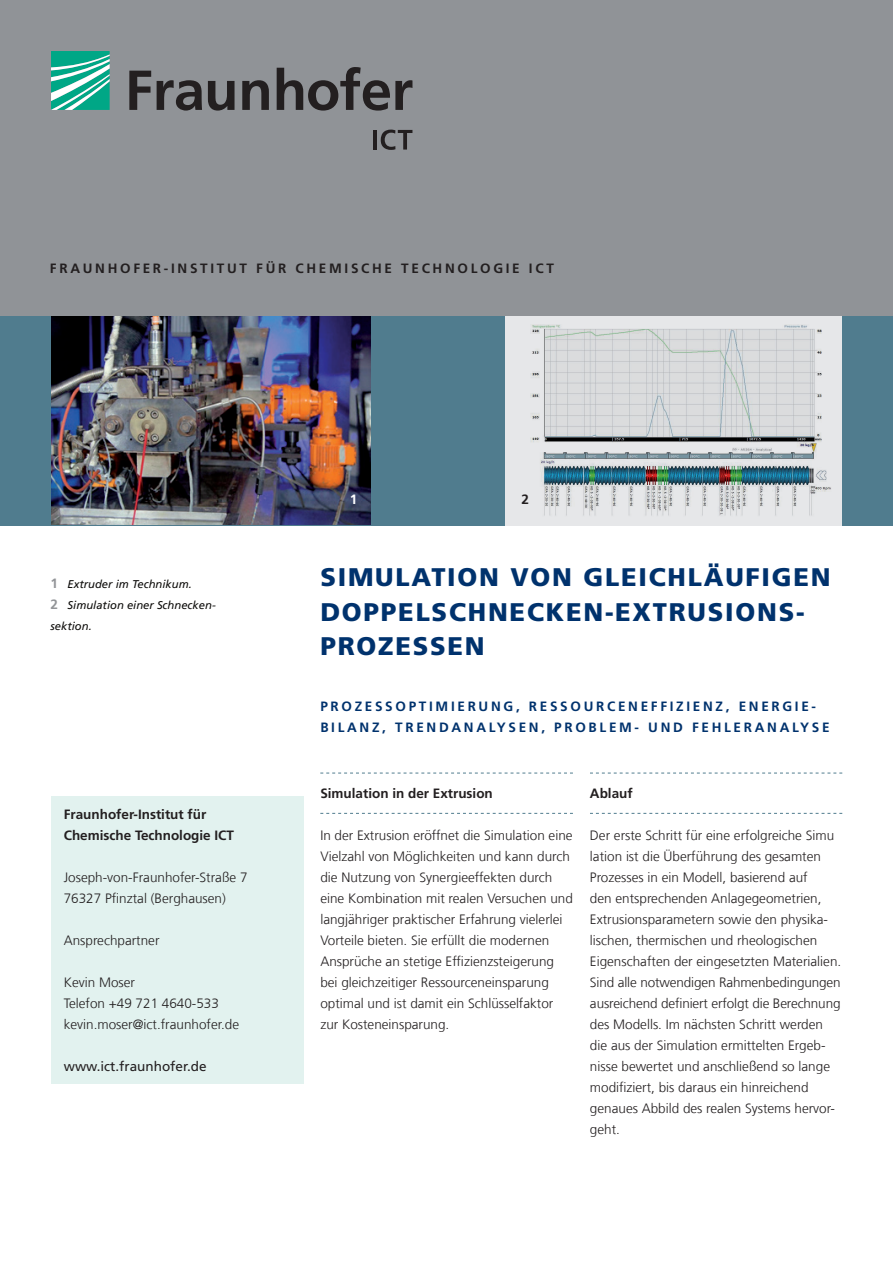
<style>
.page{position:relative;width:893px;height:1263px;background:#fff}
.page>*{position:absolute;margin:0;border:0;box-sizing:border-box;transform-origin:0 0}
.t1{font:900 25.5px/34.5px "Frutiger LT Com";letter-spacing:.07em;color:#00326d}
.t2{font:300 13.5px/21px "Frutiger LT Com";color:#231f20}
.t3{font:700 13.5px/21px "Frutiger LT Com";letter-spacing:.2em;color:#00326d}
.t4{font:700 13.5px/21px "Frutiger LT Com";color:#231f20}
.t5{font:700 13.5px "Frutiger LT Com";letter-spacing:.2em;color:#231f20}
.t6{font:13.5px "Frutiger LT Com";color:#231f20}
.t7{font:700 13.5px "Frutiger LT Com";color:#fff}
.t8{font:italic 11.25px/21px "Frutiger LT Com";color:#0e0d0b}
.s1{font-weight:700;font-style:normal;font-size:13.5px;color:#939598}
</style>
<div class="page">
<div style="left:0;top:315px;width:893px;height:210px;background:#507c8e"></div>
<img style="left:51px;top:315px;width:320px;height:210px">
<div style="left:0;top:0;width:893px;height:315px;background:#909397"></div>
<svg style="left:51px;top:51px;width:59px;height:59px"></svg>
<svg style="left:129px;top:67px;width:283px;height:44px"></svg>
<hr style="left:373px;top:130px;width:4px;height:20px;background:#231f20">
<svg style="left:381px;top:130px;width:31px;height:20px"></svg>
<svg style="left:320px;top:773px;width:253px;height:1px"></svg>
<svg style="left:320px;top:813px;width:253px;height:1px"></svg>
<div style="left:51px;top:796px;width:252px;height:288px;background:#e2f2ef"></div>
<svg style="left:590px;top:773px;width:252px;height:1px"></svg>
<svg style="left:590px;top:813px;width:252px;height:1px"></svg>
<div style="left:505px;top:315px;width:337px;height:210px;background:#e6e7e9"></div>
<img style="left:530px;top:324px;width:301px;height:192px">
<p class="t5" style="left:50px;top:260px;width:505px">FRAUNHOFER-INSTITUT FÜR CHEMISCHE TECHNOLOGIE ICT</p>
<p class="t8" style="left:51px;top:574px;width:167px"><span class="s1">1</span> Extruder im Technikum.<br><span class="s1">2</span> Simulation einer Schnecken&shy;sektion.</p>
<p class="t4" style="left:64px;top:804px;width:172px">Fraunhofer-Institut für<br>Chemische Technologie ICT</p>
<p class="t2" style="left:64px;top:867px;width:185px">Joseph-von-Fraunhofer-Straße 7<br>76327 Pfinztal (Berghausen)</p>
<p class="t2" style="left:64px;top:930px;width:97px">Ansprechpartner</p>
<p class="t2" style="left:64px;top:972px;width:177px">Kevin Moser<br>Telefon +49 721 4640-533 kevin.moser@ict.fraunhofer.de</p>
<p class="t6" style="left:64px;top:1058px;width:144px">www.ict.fraunhofer.de</p>
<p class="t7" style="left:350px;top:491px;width:9px">1</p>
<p class="t4" style="left:522px;top:489px;width:9px">2</p>
<h1 class="t1" style="left:320px;top:560px;width:512px">SIMULATION VON GLEICHLÄUFIGEN<br>DOPPELSCHNECKEN-EXTRUSIONS-<br>PROZESSEN</h1>
<p class="t3" style="left:320px;top:696px;width:511px">PROZESSOPTIMIERUNG, RESSOURCENEFFIZIENZ, ENERGIE-<br>BILANZ, TRENDANALYSEN, PROBLEM- UND FEHLERANALYSE</p>
<p class="t4" style="left:320px;top:783px;width:174px">Simulation in der Extrusion</p>
<p class="t2" style="left:320px;top:825px;width:254px">In der Extrusion eröffnet die Simulation eine Vielzahl von Möglichkeiten und kann durch die Nutzung von Synergieeffekten durch eine Kombination mit realen Versuchen und langjähriger praktischer Erfahrung vielerlei Vorteile bieten. Sie erfüllt die modernen Ansprüche an stetige Effizienzsteigerung bei gleichzeitiger Ressourceneinsparung optimal und ist damit ein Schlüsselfaktor zur Kosteneinsparung.</p>
<p class="t4" style="left:590px;top:783px;width:44px">Ablauf</p>
<p class="t2" style="left:590px;top:825px;width:253px">Der erste Schritt für eine erfolgreiche Simu lation ist die Überführung des gesamten Prozesses in ein Modell, basierend auf<br>den entsprechenden Anlagegeometrien, Extrusionsparametern sowie den physika&shy;lischen, thermischen und rheologischen Eigenschaften der eingesetzten Materialien.<br>Sind alle notwendigen Rahmenbedingungen ausreichend definiert erfolgt die Berechnung des Modells. Im nächsten Schritt werden die aus der Simulation ermittelten Ergeb&shy;nisse bewertet und anschließend so lange modifiziert, bis daraus ein hinreichend genaues Abbild des realen Systems hervor&shy;geht.</p>
</div>
